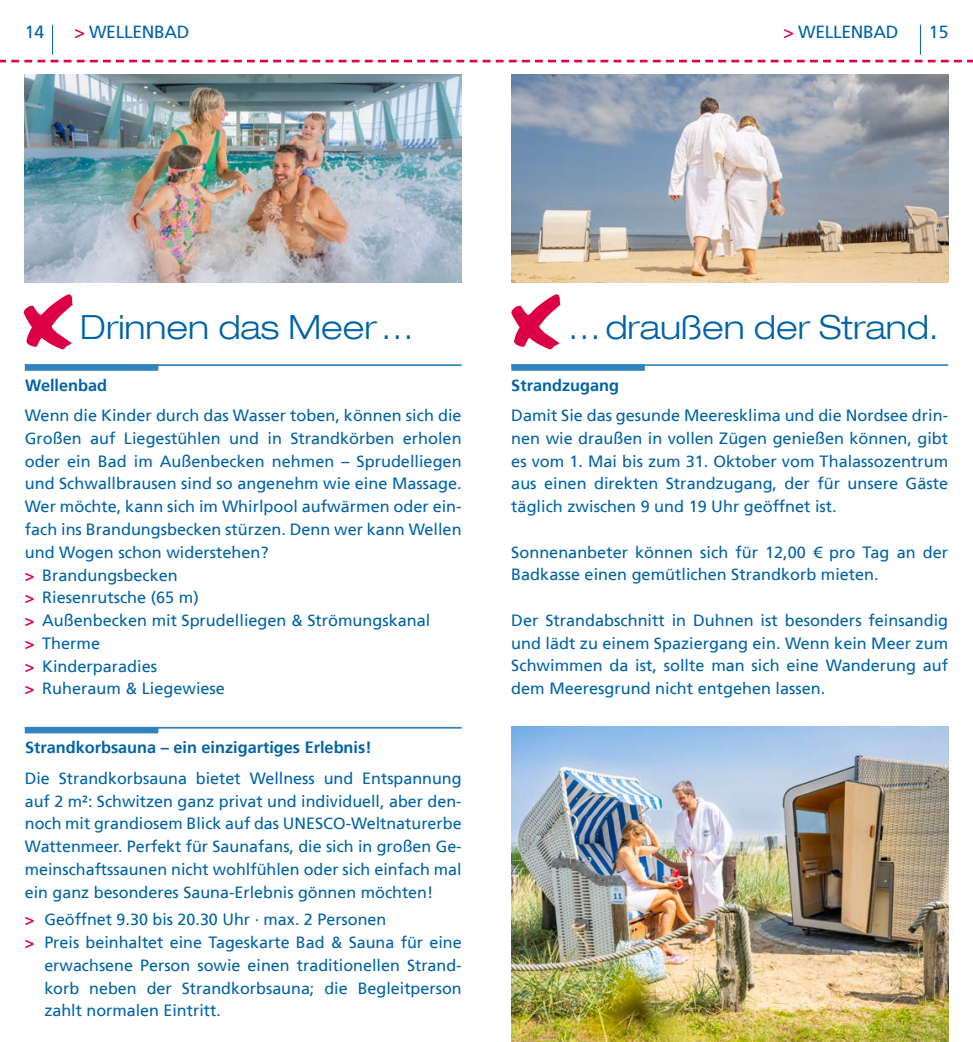
<style>
.page{position:relative;width:973px;height:1042px;background:#fff}
.page>*{position:absolute;margin:0;border:0;box-sizing:border-box;transform-origin:0 0}
.t1{font:300 expanded 33.25px "Helvetica Neue LT";color:#0063a7}
.t2{font:17.5px "Frutiger LT";letter-spacing:-.02em;color:#0063a7}
.t3{font:16.28px/22.8px "Frutiger LT";color:#0063a7;text-align:justify}
.t4{font:700 16.28px "Frutiger LT";color:#0063a7}
.s1{color:#dc0046}
.s2{font-weight:700;color:#dc0046}
</style>
<div class="page">
<svg style="left:0;top:60px;width:972px;height:2px"></svg>
<hr style="left:52px;top:25px;width:1px;height:30px;background:#0063a7">
<hr style="left:919px;top:25px;width:1px;height:30px;background:#0063a7">
<img style="left:25px;top:74px;width:436px;height:209px">
<svg style="left:24px;top:294px;width:49px;height:55px"></svg>
<svg style="left:511px;top:294px;width:49px;height:55px"></svg>
<img style="left:511px;top:74px;width:436px;height:209px">
<img style="left:511px;top:727px;width:436px;height:315px">
<hr style="left:511px;top:364px;width:436px;height:2px;background:#3283bd">
<div style="left:511px;top:364px;width:133px;height:7px;background:#3283bd"></div>
<hr style="left:25px;top:364px;width:436px;height:2px;background:#3283bd">
<div style="left:25px;top:364px;width:133px;height:7px;background:#3283bd"></div>
<hr style="left:25px;top:727px;width:436px;height:1px;background:#3283bd">
<div style="left:25px;top:727px;width:133px;height:6px;background:#3283bd"></div>
<p class="t2" style="left:25px;top:22px;width:21px">14</p>
<p class="t2" style="left:74px;top:22px;width:116px"><span class="s1">&gt;</span> WELLENBAD</p>
<p class="t2" style="left:783px;top:22px;width:116px"><span class="s1">&gt;</span> WELLENBAD</p>
<p class="t2" style="left:928px;top:22px;width:21px">15</p>
<h1 class="t1" style="left:80px;top:307px;width:335px">Drinnen das Meer…</h1>
<h1 class="t1" style="left:568px;top:307px;width:372px">…draußen der Strand.</h1>
<p class="t4" style="left:25px;top:375px;width:84px">Wellenbad</p>
<p class="t4" style="left:511px;top:375px;width:109px">Strandzugang</p>
<p class="t3" style="left:25px;top:404px;width:438px">Wenn die Kinder durch das Wasser toben, können sich die Großen auf Liegestühlen und in Strandkörben erholen oder ein Bad im Außenbecken nehmen – Sprudelliegen und Schwallbrausen sind so angenehm wie eine Massage.<br>Wer möchte, kann sich im Whirlpool aufwärmen oder ein&shy;fach ins Brandungsbecken stürzen. Denn wer kann Wellen und Wogen schon widerstehen?</p>
<p class="t3" style="left:25px;top:563px;width:407px;text-align:left"><span class="s2">&gt;</span> Brandungsbecken<br><span class="s2">&gt;</span> Riesenrutsche (65 m)<br><span class="s2">&gt;</span> Außenbecken mit Sprudelliegen &amp; Strömungskanal <span class="s2">&gt;</span> Therme<br><span class="s2">&gt;</span> Kinderparadies<br><span class="s2">&gt;</span> Ruheraum &amp; Liegewiese</p>
<p class="t4" style="left:25px;top:738px;width:348px">Strandkorbsauna – ein einzigartiges Erlebnis!</p>
<p class="t3" style="left:25px;top:767px;width:438px">Die Strandkorbsauna bietet Wellness und Entspannung auf 2 m²: Schwitzen ganz privat und individuell, aber den&shy;noch mit grandiosem Blick auf das UNESCO-Weltnaturerbe Wattenmeer. Perfekt für Saunafans, die sich in großen Ge&shy;meinschaftssaunen nicht wohlfühlen oder sich einfach mal ein ganz besonderes Sauna-Erlebnis gönnen möchten!</p>
<p class="t3" style="left:25px;top:908px;width:363px"><span class="s2">&gt;</span> Geöffnet 9.30 bis 20.30 Uhr · max. 2 Personen</p>
<p class="t3" style="left:25px;top:931px;width:438px"><span class="s2">&gt;</span> Preis beinhaltet eine Tageskarte Bad &amp; Sauna für eine</p>
<p class="t3" style="left:44px;top:954px;width:419px">erwachsene Person sowie einen traditionellen Strand-</p>
<p class="t3" style="left:44px;top:976px;width:419px">korb neben der Strandkorbsauna; die Begleitperson</p>
<p class="t3" style="left:44px;top:999px;width:178px">zahlt normalen Eintritt.</p>
<p class="t3" style="left:511px;top:404px;width:438px">Damit Sie das gesunde Meeresklima und die Nordsee drin&shy;nen wie draußen in vollen Zügen genießen können, gibt es vom 1. Mai bis zum 31. Oktober vom Thalassozentrum aus einen direkten Strandzugang, der für unsere Gäste täglich zwischen 9 und 19 Uhr geöffnet ist.</p>
<p class="t3" style="left:511px;top:541px;width:438px">Sonnenanbeter können sich für 12,00 € pro Tag an der<br>Badkasse einen gemütlichen Strandkorb mieten.</p>
<p class="t3" style="left:511px;top:609px;width:438px">Der Strandabschnitt in Duhnen ist besonders feinsandig und lädt zu einem Spaziergang ein. Wenn kein Meer zum Schwimmen da ist, sollte man sich eine Wanderung auf dem Meeresgrund nicht entgehen lassen.</p>
</div>
